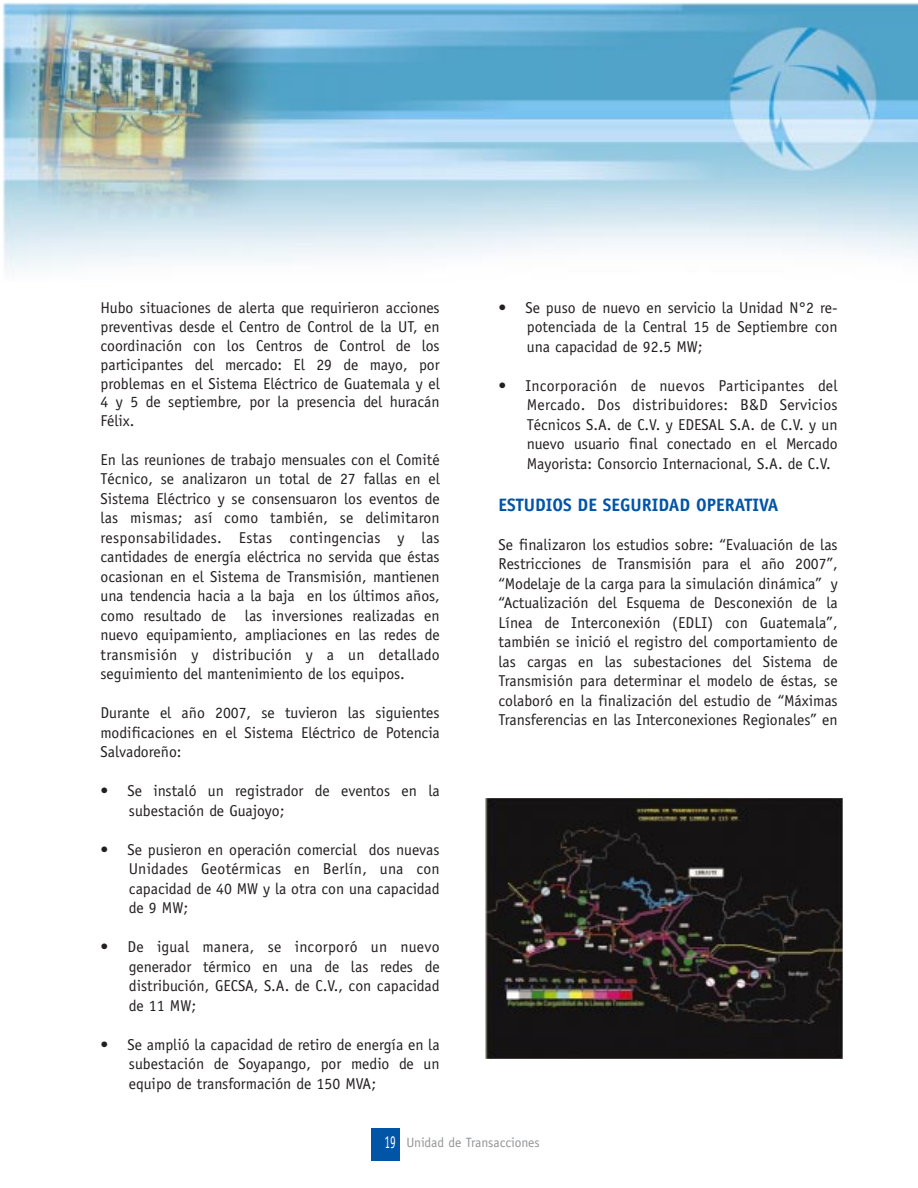
<style>
.page{position:relative;width:918px;height:1188px;background:#fff}
.page>*{position:absolute;margin:0;border:0;box-sizing:border-box;transform-origin:0 0}
.t1{font:700 18px "Officina Sans";color:#0154a6}
.t2{font:15.75px/19.5px "Officina Sans";color:#231f20;text-align:justify}
.t3{font:13.5px "Officina Sans";letter-spacing:-.01em;color:#939598}
.s1{font-size:18px;color:#fff}
</style>
<div class="page">
<img style="left:2px;top:3px;width:916px;height:267px">
<div style="left:371px;top:1128px;width:29px;height:32px;background:#0154a6"></div>
<img style="left:486px;top:798px;width:356px;height:260px">
<p class="t2" style="left:100px;top:299px;width:341px;line-height:18.9px">Hubo situaciones de alerta que requirieron acciones preventivas desde el Centro de Control de la UT, en coordinación con los Centros de Control de los participantes del mercado: El 29 de mayo, por problemas en el Sistema Eléctrico de Guatemala y el 4 y 5 de septiembre, por la presencia del huracán Félix.</p>
<p class="t2" style="left:100px;top:451px;width:341px">En las reuniones de trabajo mensuales con el Comité Técnico, se analizaron un total de 27 fallas en el Sistema Eléctrico y se consensuaron los eventos de las mismas; así como también, se delimitaron responsabilidades. Estas contingencias y las cantidades de energía eléctrica no servida que éstas ocasionan en el Sistema de Transmisión, mantienen una tendencia hacia a la baja en los últimos años, como resultado de las inversiones realizadas en nuevo equipamiento, ampliaciones en las redes de transmisión y distribución y a un detallado seguimiento del mantenimiento de los equipos.</p>
<p class="t2" style="left:100px;top:704px;width:341px">Durante el año 2007, se tuvieron las siguientes modificaciones en el Sistema Eléctrico de Potencia Salvadoreño:</p>
<p class="t2" style="left:129px;top:782px;width:312px;text-indent:-29px">• Se instaló un registrador de eventos en la subestación de Guajoyo;</p>
<p class="t2" style="left:129px;top:841px;width:312px;text-indent:-29px">• Se pusieron en operación comercial dos nuevas Unidades Geotérmicas en Berlín, una con capacidad de 40 MW y la otra con una capacidad de 9 MW;</p>
<p class="t2" style="left:129px;top:938px;width:312px;text-indent:-28px">• De igual manera, se incorporó un nuevo generador térmico en una de las redes de distribución, GECSA, S.A. de C.V., con capacidad de 11 MW;</p>
<p class="t2" style="left:129px;top:1036px;width:312px;text-indent:-28px">• Se amplió la capacidad de retiro de energía en la subestación de Soyapango, por medio de un equipo de transformación de 150 MVA;</p>
<p class="t2" style="left:527px;top:299px;width:312px;text-indent:-28px">• Se puso de nuevo en servicio la Unidad N°2 re&shy;potenciada de la Central 15 de Septiembre con una capacidad de 92.5 MW;</p>
<p class="t2" style="left:527px;top:377px;width:312px;text-indent:-28px">• Incorporación de nuevos Participantes del Mercado. Dos distribuidores: B&amp;D Servicios Técnicos S.A. de C.V. y EDESAL S.A. de C.V. y un nuevo usuario final conectado en el Mercado Mayorista: Consorcio Internacional, S.A. de C.V.</p>
<p class="t1" style="left:498px;top:498px;width:281px">ESTUDIOS DE SEGURIDAD OPERATIVA</p>
<p class="t2" style="left:498px;top:536px;width:341px">Se finalizaron los estudios sobre: “Evaluación de las Restricciones de Transmisión para el año 2007”, “Modelaje de la carga para la simulación dinámica” y “Actualización del Esquema de Desconexión de la Línea de Interconexión (EDLI) con Guatemala”, también se inició el registro del comportamiento de las cargas en las subestaciones del Sistema de Transmisión para determinar el modelo de éstas, se colaboró en la finalización del estudio de “Máximas Transferencias en las Interconexiones Regionales” en</p>
<p class="t3" style="left:384px;top:1137px;width:157px"><span class="s1">19</span> Unidad de Transacciones</p>
</div>
